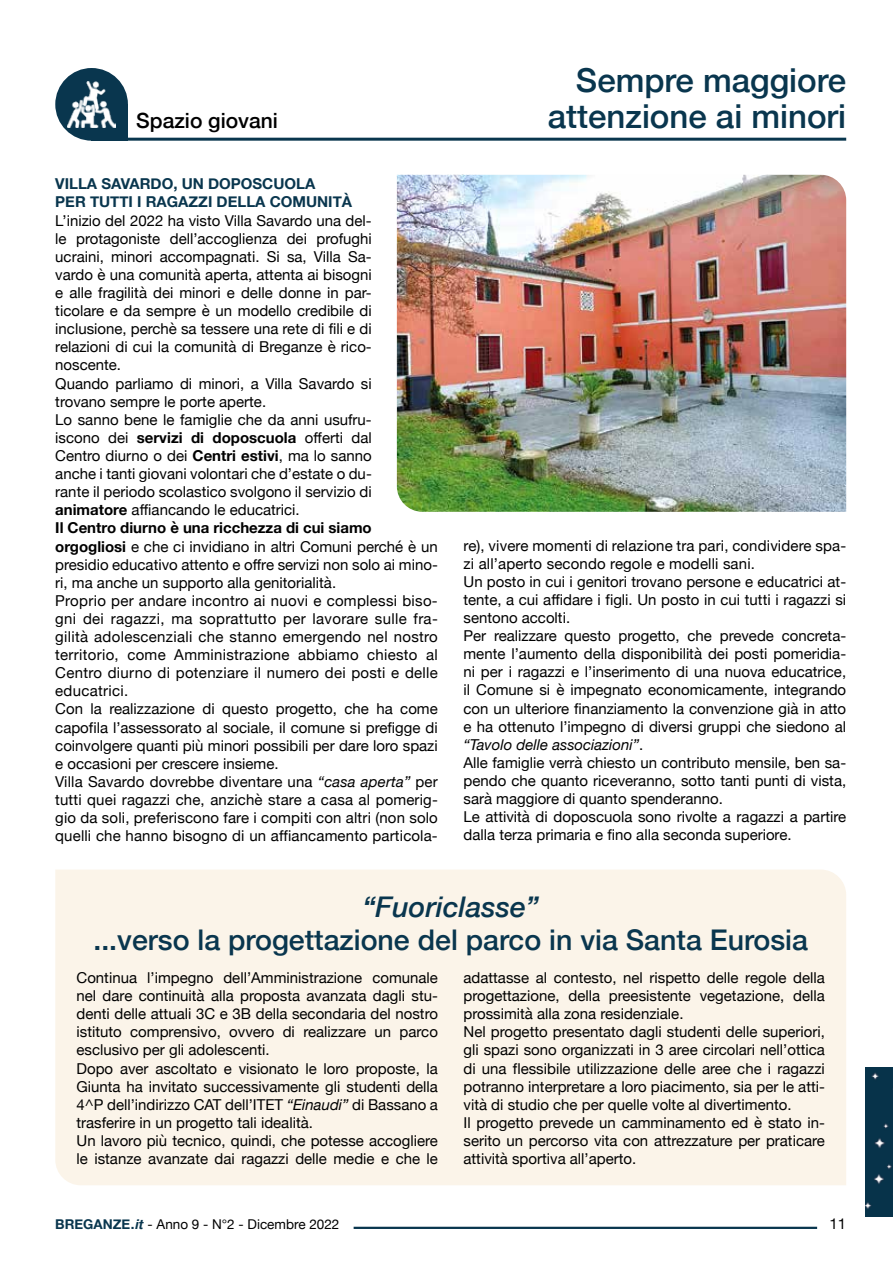
<style>
.page{position:relative;width:893px;height:1263px;background:#fff}
.page>*{position:absolute;margin:0;border:0;box-sizing:border-box;transform-origin:0 0}
.t1{font:500 33px/36px "Helvetica Neue";color:#09364e;text-align:right}
.t2{font:500 28.5px "Helvetica Neue";color:#09364e}
.t3{font:italic 500 28.5px "Helvetica Neue";color:#09364e}
.t4{font:500 21px "Helvetica Neue";color:#000}
.t5{font:15px/18.1px "Helvetica Neue";color:#000}
.t6{font:700 15px/18.1px "Helvetica Neue";color:#09364e}
.t7{font:13.5px "Helvetica Neue";color:#000}
.s1{font-weight:700}
.s2{font-style:italic}
.s3{font-weight:700;color:#09364e}
.s4{font-weight:700;font-style:italic;color:#09364e}
</style>
<div class="page">
<hr style="left:354px;top:1227px;width:463px;height:2px;background:#09364e">
<div style="left:865px;top:1067px;width:28px;height:149px;background:#07334a"></div>
<hr style="left:92px;top:138px;width:754px;height:3px;background:#09364e">
<div style="left:55px;top:68px;width:73px;height:73px;background:#09364e;border-radius:50%"></div>
<div style="left:92px;top:104px;width:36px;height:37px;background:#09364e"></div>
<img style="left:68px;top:81px;width:47px;height:46px">
<div style="left:55px;top:870px;width:791px;height:315px;background:#fbf4e9"></div>
<img style="left:397px;top:175px;width:449px;height:337px">
<h3 class="t4" style="left:136px;top:103px;width:143px">Spazio giovani</h3>
<p class="t6" style="left:55px;top:175px;width:298px">VILLA SAVARDO, UN DOPOSCUOLA<br>PER TUTTI I RAGAZZI DELLA COMUNITÀ</p>
<p class="t5" style="left:55px;top:212px;width:384px">L’inizio del 2022 ha visto Villa Savardo una del-<br>le protagoniste dell’accoglienza dei profughi<br>ucraini, minori accompagnati. Si sa, Villa Sa-<br>vardo è una comunità aperta, attenta ai bisogni<br>e alle fragilità dei minori e delle donne in par-<br>ticolare e da sempre è un modello credibile di inclusione, perchè sa tessere una rete di fili e di<br>relazioni di cui la comunità di Breganze è rico&shy;noscente.<br>Quando parliamo di minori, a Villa Savardo si<br>trovano sempre le porte aperte.<br>Lo sanno bene le famiglie che da anni usufru-<br>iscono dei <span class="s1">servizi di doposcuola</span> offerti dal<br>Centro diurno o dei <span class="s1">Centri estivi</span>, ma lo sanno<br>anche i tanti giovani volontari che d’estate o du-<br>rante il periodo scolastico svolgono il servizio di <span class="s1">animatore</span> affiancando le educatrici.<br><span class="s1">Il Centro diurno è una ricchezza di cui siamo orgogliosi</span> e che ci invidiano in altri Comuni perché è un presidio educativo attento e offre servizi non solo ai mino&shy;ri, ma anche un supporto alla genitorialità.<br>Proprio per andare incontro ai nuovi e complessi biso&shy;gni dei ragazzi, ma soprattutto per lavorare sulle fra&shy;gilità adolescenziali che stanno emergendo nel nostro territorio, come Amministrazione abbiamo chiesto al Centro diurno di potenziare il numero dei posti e delle educatrici.<br>Con la realizzazione di questo progetto, che ha come capofila l’assessorato al sociale, il comune si prefigge di coinvolgere quanti più minori possibili per dare loro spazi e occasioni per crescere insieme.<br>Villa Savardo dovrebbe diventare una <span class="s2">“casa aperta”</span> per tutti quei ragazzi che, anzichè stare a casa al pomerig&shy;gio da soli, preferiscono fare i compiti con altri (non solo quelli che hanno bisogno di un affiancamento particola-</p>
<h1 class="t1" style="left:548px;top:59px;width:300px">Sempre maggiore attenzione ai minori</h1>
<p class="t5" style="left:463px;top:537px;width:384px">re), vivere momenti di relazione tra pari, condividere spa&shy;zi all’aperto secondo regole e modelli sani.<br>Un posto in cui i genitori trovano persone e educatrici at&shy;tente, a cui affidare i figli. Un posto in cui tutti i ragazzi si sentono accolti.<br>Per realizzare questo progetto, che prevede concreta&shy;mente l’aumento della disponibilità dei posti pomeridia&shy;ni per i ragazzi e l’inserimento di una nuova educatrice, il Comune si è impegnato economicamente, integrando con un ulteriore finanziamento la convenzione già in atto e ha ottenuto l’impegno di diversi gruppi che siedono al <span class="s2">“Tavolo delle associazioni”</span>.<br>Alle famiglie verrà chiesto un contributo mensile, ben sa&shy;pendo che quanto riceveranno, sotto tanti punti di vista, sarà maggiore di quanto spenderanno.<br>Le attività di doposcuola sono rivolte a ragazzi a partire dalla terza primaria e fino alla seconda superiore.</p>
<h2 class="t3" style="left:363px;top:883px;width:177px">“Fuoriclasse”</h2>
<h2 class="t2" style="left:93px;top:917px;width:716px">...verso la progettazione del parco in via Santa Eurosia</h2>
<p class="t5" style="left:77px;top:969px;width:363px">Continua l’impegno dell’Amministrazione comunale nel dare continuità alla proposta avanzata dagli stu&shy;denti delle attuali 3C e 3B della secondaria del nostro istituto comprensivo, ovvero di realizzare un parco esclusivo per gli adolescenti.<br>Dopo aver ascoltato e visionato le loro proposte, la Giunta ha invitato successivamente gli studenti della 4^P dell’indirizzo CAT dell’ITET <span class="s2">“Einaudi”</span> di Bassano a trasferire in un progetto tali idealità.<br>Un lavoro più tecnico, quindi, che potesse accogliere le istanze avanzate dai ragazzi delle medie e che le</p>
<p class="t5" style="left:463px;top:969px;width:363px">adattasse al contesto, nel rispetto delle regole della progettazione, della preesistente vegetazione, della prossimità alla zona residenziale.<br>Nel progetto presentato dagli studenti delle superiori, gli spazi sono organizzati in 3 aree circolari nell’ottica di una flessibile utilizzazione delle aree che i ragazzi potranno interpretare a loro piacimento, sia per le atti&shy;vità di studio che per quelle volte al divertimento.<br>Il progetto prevede un camminamento ed è stato in&shy;serito un percorso vita con attrezzature per praticare attività sportiva all’aperto.</p>
<p class="t7" style="left:55px;top:1214px;width:286px"><span class="s3">BREGANZE.</span><span class="s4">it</span> - Anno 9 - N°2 - Dicembre 2022</p>
<p class="t5" style="left:829px;top:1215px;width:18px">11</p>
</div>
